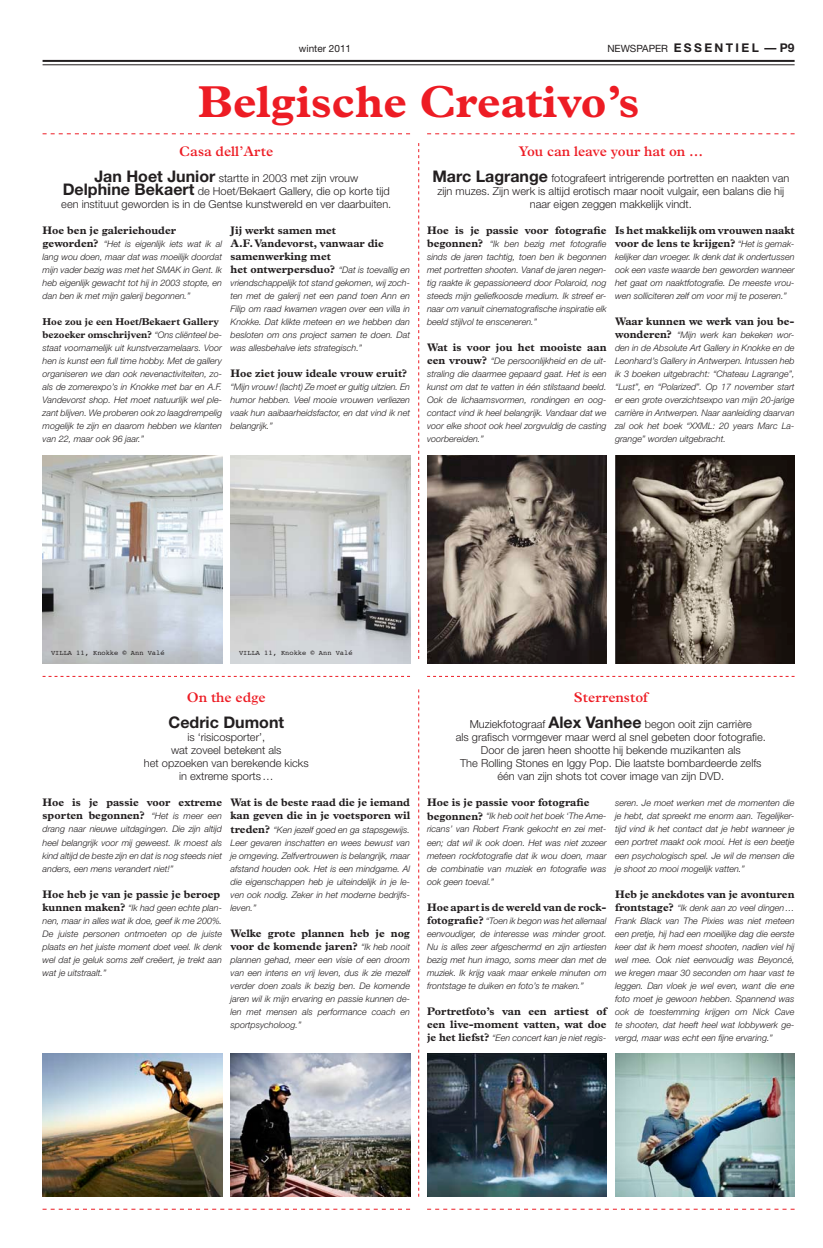
<style>
.page{position:relative;width:823px;height:1248px;background:#fff}
.page>*{position:absolute;margin:0;border:0;box-sizing:border-box;transform-origin:0 0}
.t1{font:700 45px "Plantin";color:#ed1c24}
.t2{font:700 16px "Helvetica Neue";color:#231f20}
.t3{font:600 14px "Plantin";color:#ed1c24}
.t4{font:700 12px "Helvetica Neue";letter-spacing:.2em;color:#231f20}
.t5{font:300 11px/13px "Helvetica Neue";color:#231f20;text-align:center}
.t6{font:700 11px/13px "Plantin";color:#231f20}
.t7{font:700 10px/13px "Plantin";color:#231f20}
.t8{font:10px "Helvetica Neue";color:#231f20}
.t9{font:italic 300 9px/13px "Helvetica Neue";color:#231f20;text-align:justify}
.t10{font:7px "Courier";color:#231f20}
.s1{font-weight:400;font-size:10px}
.s2{font-weight:700;font-size:16px}
.s3{font-family:"Plantin";font-weight:700;font-style:normal;font-size:11px}
.s4{font-family:"Helvetica Neue";font-weight:300;font-style:italic;font-size:9px}
</style>
<div class="page">
<hr style="left:43px;top:60px;width:751px;height:2px;background:#231f20">
<hr style="left:43px;top:64px;width:751px;height:1px;background:#231f20">
<img style="left:427px;top:1053px;width:179px;height:143px">
<img style="left:615px;top:1053px;width:179px;height:143px">
<svg style="left:43px;top:133px;width:367px;height:1px"></svg>
<svg style="left:43px;top:1208px;width:367px;height:1px"></svg>
<svg style="left:427px;top:133px;width:367px;height:1px"></svg>
<svg style="left:43px;top:676px;width:367px;height:1px"></svg>
<svg style="left:427px;top:676px;width:367px;height:1px"></svg>
<svg style="left:427px;top:1208px;width:367px;height:1px"></svg>
<img style="left:43px;top:455px;width:179px;height:208px">
<img style="left:615px;top:455px;width:179px;height:208px">
<img style="left:230px;top:1053px;width:180px;height:143px">
<svg style="left:418px;top:143px;width:1px;height:516px"></svg>
<svg style="left:418px;top:689px;width:1px;height:507px"></svg>
<img style="left:43px;top:1053px;width:179px;height:143px">
<img style="left:427px;top:455px;width:179px;height:208px">
<img style="left:230px;top:455px;width:180px;height:208px">
<p class="t8" style="left:299px;top:42px;width:54px">winter 2011</p>
<h3 class="t4" style="left:607px;top:40px;width:189px"><span class="s1">NEWSPAPER</span> ESSENTIEL — P9</h3>
<h1 class="t1" style="left:198px;top:75px;width:442px">Belgische Creativo’s</h1>
<h3 class="t3" style="left:179px;top:143px;width:95px">Casa dell’Arte</h3>
<p class="t5" style="left:61px;top:171px;width:331px"><span class="s2">Jan Hoet Junior</span> startte in 2003 met zijn vrouw<br><span class="s2">Delphine Bekaert</span> de Hoet/Bekaert Gallery, die op korte tijd een instituut geworden is in de Gentse kunstwereld en ver daarbuiten.</p>
<p class="t6" style="left:43px;top:224px;width:135px">Hoe ben je galeriehouder</p>
<p class="t9" style="left:43px;top:237px;width:181px"><span class="s3">geworden?</span> “Het is eigenlijk iets wat ik al lang wou doen, maar dat was moeilijk doordat mijn vader bezig was met het SMAK in Gent. Ik heb eigenlijk gewacht tot hij in 2003 stopte, en dan ben ik met mijn galerij begonnen.”</p>
<p class="t7" style="left:43px;top:315px;width:181px">Hoe zou je een Hoet/Bekaert Gallery bezoeker omschrijven? <span class="s4">“Ons cliënteel be-</span></p>
<p class="t9" style="left:43px;top:341px;width:181px">staat voornamelijk uit kunstverzamelaars. Voor hen is kunst een full time hobby. Met de gallery organiseren we dan ook nevenactiviteiten, zo&shy;als de zomerexpo’s in Knokke met bar en A.F.<br>Vandevorst shop. Het moet natuurlijk wel ple&shy;zant blijven. We proberen ook zo laagdrempelig mogelijk te zijn en daarom hebben we klanten van 22, maar ook 96 jaar.”</p>
<h3 class="t3" style="left:518px;top:143px;width:186px">You can leave your hat on …</h3>
<p class="t5" style="left:432px;top:171px;width:358px"><span class="s2">Marc Lagrange</span> fotografeert intrigerende portretten en naakten van zijn muzes. Zijn werk is altijd erotisch maar nooit vulgair, een balans die hij naar eigen zeggen makkelijk vindt.</p>
<p class="t6" style="left:427px;top:224px;width:181px">Hoe is je passie voor fotografie</p>
<p class="t9" style="left:427px;top:237px;width:181px"><span class="s3">begonnen?</span> “Ik ben bezig met fotografie sinds de jaren tachtig, toen ben ik begonnen met portretten shooten. Vanaf de jaren negen&shy;tig raakte ik gepassioneerd door Polaroid, nog steeds mijn geliefkoosde medium. Ik streef er&shy;naar om vanuit cinematografische inspiratie elk beeld stijlvol te ensceneren.”</p>
<p class="t6" style="left:427px;top:341px;width:181px">Wat is voor jou het mooiste aan</p>
<p class="t9" style="left:427px;top:354px;width:181px"><span class="s3">een vrouw?</span> “De persoonlijkheid en de uit&shy;straling die daarmee gepaard gaat. Het is een kunst om dat te vatten in één stilstaand beeld.<br>Ook de lichaamsvormen, rondingen en oog&shy;contact vind ik heel belangrijk. Vandaar dat we voor elke shoot ook heel zorgvuldig de casting voorbereiden.”</p>
<p class="t6" style="left:230px;top:224px;width:181px">Jij werkt samen met<br>A.F. Vandevorst, vanwaar die samenwerking met<br>het ontwerpersduo? <span class="s4">“Dat is toevallig en</span></p>
<p class="t9" style="left:230px;top:276px;width:181px">vriendschappelijk tot stand gekomen, wij zoch&shy;ten met de galerij net een pand toen Ann en Filip om raad kwamen vragen over een villa in Knokke. Dat klikte meteen en we hebben dan besloten om ons project samen te doen. Dat was allesbehalve iets strategisch.”</p>
<p class="t6" style="left:230px;top:367px;width:178px">Hoe ziet jouw ideale vrouw eruit?</p>
<p class="t9" style="left:230px;top:380px;width:181px">“Mijn vrouw! (lacht) Ze moet er guitig uitzien. En humor hebben. Veel mooie vrouwen verliezen vaak hun aaibaarheidsfactor, en dat vind ik net belangrijk.”</p>
<p class="t6" style="left:614px;top:224px;width:181px">Is het makkelijk om vrouwen naakt voor de lens te krijgen? <span class="s4">“Het is gemak-</span></p>
<p class="t9" style="left:614px;top:250px;width:181px">kelijker dan vroeger. Ik denk dat ik ondertussen ook een vaste waarde ben geworden wanneer het gaat om naaktfotografie. De meeste vrou&shy;wen solliciteren zelf om voor mij te poseren.”</p>
<p class="t6" style="left:614px;top:315px;width:181px">Waar kunnen we werk van jou be-</p>
<p class="t9" style="left:614px;top:328px;width:181px"><span class="s3">wonderen?</span> “Mijn werk kan bekeken wor&shy;den in de Absolute Art Gallery in Knokke en de Leonhard’s Gallery in Antwerpen. Intussen heb ik 3 boeken uitgebracht: “Chateau Lagrange”, “Lust”, en “Polarized”. Op 17 november start er een grote overzichtsexpo van mijn 20-jarige carrière in Antwerpen. Naar aanleiding daarvan zal ook het boek “XXML: 20 years Marc La&shy;grange” worden uitgebracht.</p>
<p class="t10" style="left:51px;top:649px;width:115px">VILLA 11, Knokke © Ann Valé</p>
<p class="t10" style="left:239px;top:649px;width:115px">VILLA 11, Knokke © Ann Valé</p>
<h3 class="t3" style="left:187px;top:689px;width:80px">On the edge</h3>
<h2 class="t2" style="left:168px;top:712px;width:117px">Cedric Dumont</h2>
<p class="t5" style="left:144px;top:730px;width:166px">is ‘risicosporter’,<br>wat zoveel betekent als<br>het opzoeken van berekende kicks in extreme sports…</p>
<p class="t6" style="left:43px;top:796px;width:181px">Hoe is je passie voor extreme sporten begonnen? <span class="s4">“Het is meer een</span></p>
<p class="t9" style="left:43px;top:822px;width:181px">drang naar nieuwe uitdagingen. Die zijn altijd heel belangrijk voor mij geweest. Ik moest als kind altijd de beste zijn en dat is nog steeds niet anders, een mens verandert niet!”</p>
<p class="t6" style="left:43px;top:887px;width:179px">Hoe heb je van je passie je beroep</p>
<p class="t9" style="left:43px;top:900px;width:181px"><span class="s3">kunnen maken?</span> “Ik had geen echte plan&shy;nen, maar in alles wat ik doe, geef ik me 200%.<br>De juiste personen ontmoeten op de juiste plaats en het juiste moment doet veel. Ik denk wel dat je geluk soms zelf creëert, je trekt aan wat je uitstraalt.”</p>
<p class="t6" style="left:230px;top:796px;width:181px">Wat is de beste raad die je iemand kan geven die in je voetsporen wil</p>
<p class="t9" style="left:230px;top:822px;width:181px"><span class="s3">treden?</span> “Ken jezelf goed en ga stapsgewijs.<br>Leer gevaren inschatten en wees bewust van je omgeving. Zelfvertrouwen is belangrijk, maar afstand houden ook. Het is een mindgame. Al die eigenschappen heb je uiteindelijk in je le&shy;ven ook nodig. Zeker in het moderne bedrijfs&shy;leven.”</p>
<p class="t6" style="left:230px;top:926px;width:181px">Welke grote plannen heb je nog voor de komende jaren? <span class="s4">“Ik heb nooit</span></p>
<p class="t9" style="left:230px;top:952px;width:181px">plannen gehad, meer een visie of een droom van een intens en vrij leven, dus ik zie mezelf verder doen zoals ik bezig ben. De komende jaren wil ik mijn ervaring en passie kunnen de&shy;len met mensen als performance coach en sportpsycholoog.”</p>
<h3 class="t3" style="left:573px;top:689px;width:75px">Sterrenstof</h3>
<p class="t5" style="left:455px;top:717px;width:311px">Muziekfotograaf <span class="s2">Alex Vanhee</span> begon ooit zijn carrière<br>als grafisch vormgever maar werd al snel gebeten door fotografie.<br>Door de jaren heen shootte hij bekende muzikanten als<br>The Rolling Stones en Iggy Pop. Die laatste bombardeerde zelfs één van zijn shots tot cover image van zijn DVD.</p>
<p class="t6" style="left:427px;top:796px;width:164px">Hoe is je passie voor fotografie</p>
<p class="t9" style="left:427px;top:809px;width:181px"><span class="s3">begonnen?</span> “Ik heb ooit het boek ‘The Ame&shy;ricans’ van Robert Frank gekocht en zei met&shy;een; dat wil ik ook doen. Het was niet zozeer meteen rockfotografie dat ik wou doen, maar de combinatie van muziek en fotografie was ook geen toeval.”</p>
<p class="t6" style="left:427px;top:900px;width:181px">Hoe apart is de wereld van de rock-</p>
<p class="t9" style="left:427px;top:913px;width:181px"><span class="s3">fotografie?</span> “Toen ik begon was het allemaal eenvoudiger, de interesse was minder groot.<br>Nu is alles zeer afgeschermd en zijn artiesten bezig met hun imago, soms meer dan met de muziek. Ik krijg vaak maar enkele minuten om frontstage te duiken en foto’s te maken.”</p>
<p class="t6" style="left:427px;top:1004px;width:181px">Portretfoto’s van een artiest of een live-moment vatten, wat doe</p>
<p class="t9" style="left:427px;top:1030px;width:181px"><span class="s3">je het liefst?</span> “Een concert kan je niet regis-</p>
<p class="t9" style="left:614px;top:796px;width:181px">seren. Je moet werken met de momenten die je hebt, dat spreekt me enorm aan. Tegelijker&shy;tijd vind ik het contact dat je hebt wanneer je een portret maakt ook mooi. Het is een beetje een psychologisch spel. Je wil de mensen die je shoot zo mooi mogelijk vatten.”</p>
<p class="t6" style="left:614px;top:887px;width:181px">Heb je anekdotes van je avonturen</p>
<p class="t9" style="left:614px;top:900px;width:181px"><span class="s3">frontstage?</span> “Ik denk aan zo veel dingen… Frank Black van The Pixies was niet meteen een pretje, hij had een moeilijke dag die eerste keer dat ik hem moest shooten, nadien viel hij wel mee. Ook niet eenvoudig was Beyoncé, we kregen maar 30 seconden om haar vast te leggen. Dan vloek je wel even, want die ene foto moet je gewoon hebben. Spannend was ook de toestemming krijgen om Nick Cave te shooten, dat heeft heel wat lobbywerk ge&shy;vergd, maar was echt een fijne ervaring.”</p>
</div>
